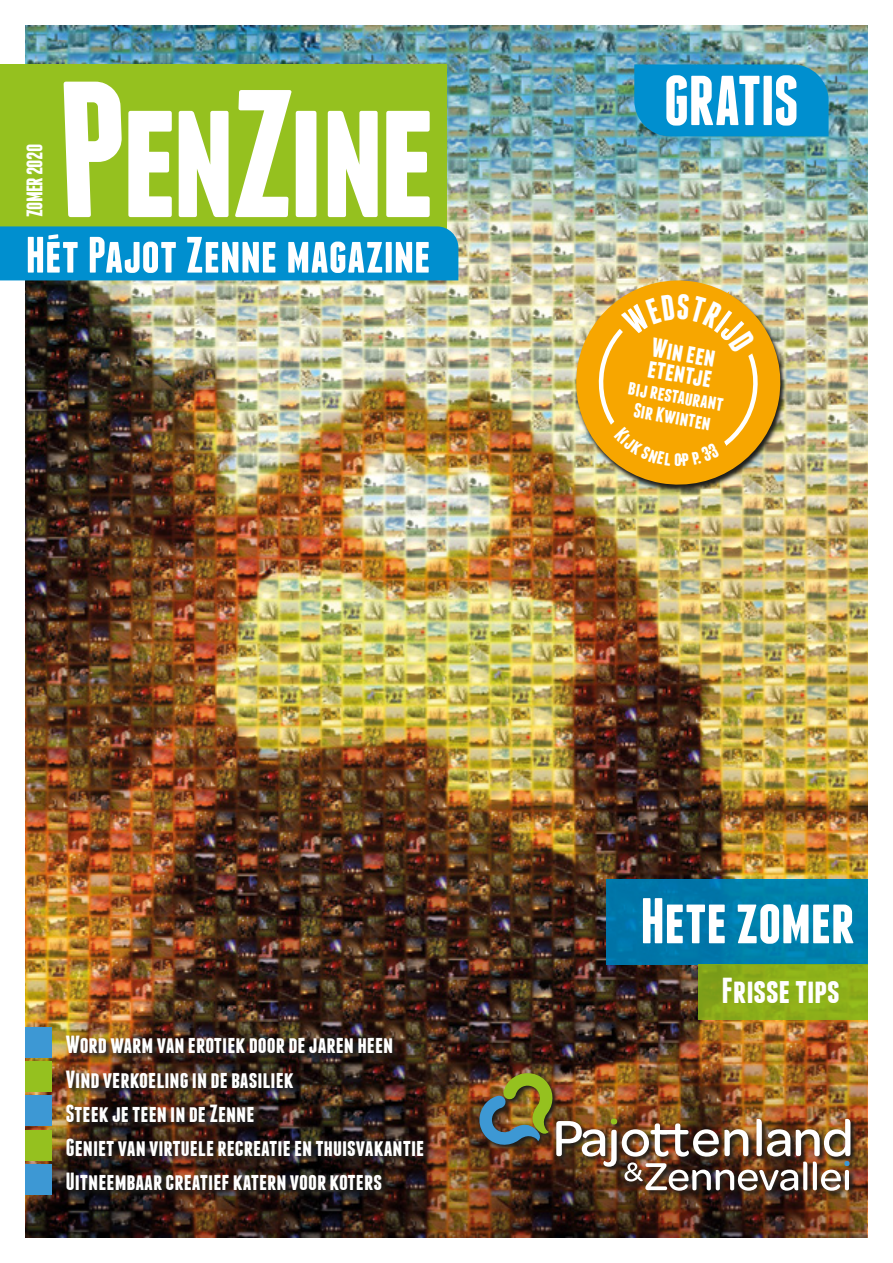
<style>
.page{position:relative;width:893px;height:1263px;background:#fff}
.page>*{position:absolute;margin:0;border:0;box-sizing:border-box;transform-origin:0 0}
.t1{font:700 177px "Franchise";color:#fff}
.t2{font:700 64.5px "Franchise";letter-spacing:-.015em;color:#fff}
.t3{font:700 51px "Franchise";letter-spacing:-.005em;color:#fff}
.t4{font:700 36px "Franchise";letter-spacing:-.005em;color:#fff}
.t5{font:700 27px/21px "Franchise";color:#fff}
.t6{font:700 24.75px/34.2px "Franchise";color:#fff}
.t7{font:700 22.5px "Franchise";letter-spacing:-.03em;color:#fff}
.t8{font:700 21px/21px "Franchise";color:#fff;text-align:center}
.s1{font-size:193.5px}
.s2{font-size:181.5px}
</style>
<div class="page">
<img style="left:26px;top:26px;width:841px;height:994px">
<img style="left:26px;top:1020px;width:841px;height:217px">
<img style="left:479px;top:1072px;width:378px;height:125px">
<img style="left:477px;top:1071px;width:373px;height:120px">
<div style="left:0;top:64px;width:446px;height:180px;background:#95c11f"></div>
<svg style="left:634px;top:64px;width:194px;height:72px"></svg>
<div style="left:606px;top:879px;width:261px;height:85px;background:#007caa"></div>
<div style="left:698px;top:964px;width:169px;height:56px;background:linear-gradient(to right,#86a519,#91b41a)"></div>
<img style="left:568px;top:272px;width:220px;height:221px">
<div style="left:0;top:226px;width:458px;height:54px;background:#008fcf"></div>
<div style="left:26px;top:1027px;width:26px;height:31px;background:#3d98d4"></div>
<div style="left:26px;top:1095px;width:26px;height:31px;background:#3d98d4"></div>
<div style="left:26px;top:1164px;width:26px;height:31px;background:#3d98d4"></div>
<div style="left:26px;top:1130px;width:26px;height:31px;background:#95c11f"></div>
<div style="left:26px;top:1061px;width:26px;height:31px;background:#95c11f"></div>
<img style="left:65px;top:1035px;width:335px;height:24px">
<img style="left:65px;top:1069px;width:236px;height:24px">
<svg style="left:67px;top:1104px;width:193px;height:24px;background:#352217"></svg>
<svg style="left:67px;top:1138px;width:363px;height:24px;background:#281c18"></svg>
<img style="left:67px;top:1172px;width:321px;height:24px">
<svg style="left:590px;top:294px;width:177px;height:173px;background:#f2ac1b"></svg>
<h1 class="t1" style="left:60px;top:73px;width:379px"><span class="s1">P</span>en<span class="s2">Z</span>ine</h1>
<h3 class="t3" style="left:26px;top:231px;width:407px">Het Pajot Zenne magazine</h3>
<p class="t7" style="left:24px;top:217px;width:74px;rotate:-90deg">ZOMER 2020</p>
<p class="t6" style="left:66px;top:1027px;width:360px">Word warm van erotiek door de jaren heen Vind verkoeling in de basiliek<br>Steek je teen in de Zenne<br>Geniet van virtuele recreatie en thuisvakantie Uitneembaar creatief katern voor koters</p>
<p class="t5" style="left:654px;top:336px;width:66px;rotate:10deg">Win een etentje</p>
<p class="t8" style="left:630px;top:377px;width:98px;rotate:10deg">bij restaurant<br>Sir Kwinten</p>
<h2 class="t2" style="left:640px;top:891px;width:216px">Hete zomer</h2>
<h3 class="t4" style="left:722px;top:973px;width:120px">Frisse tips</h3>
</div>
